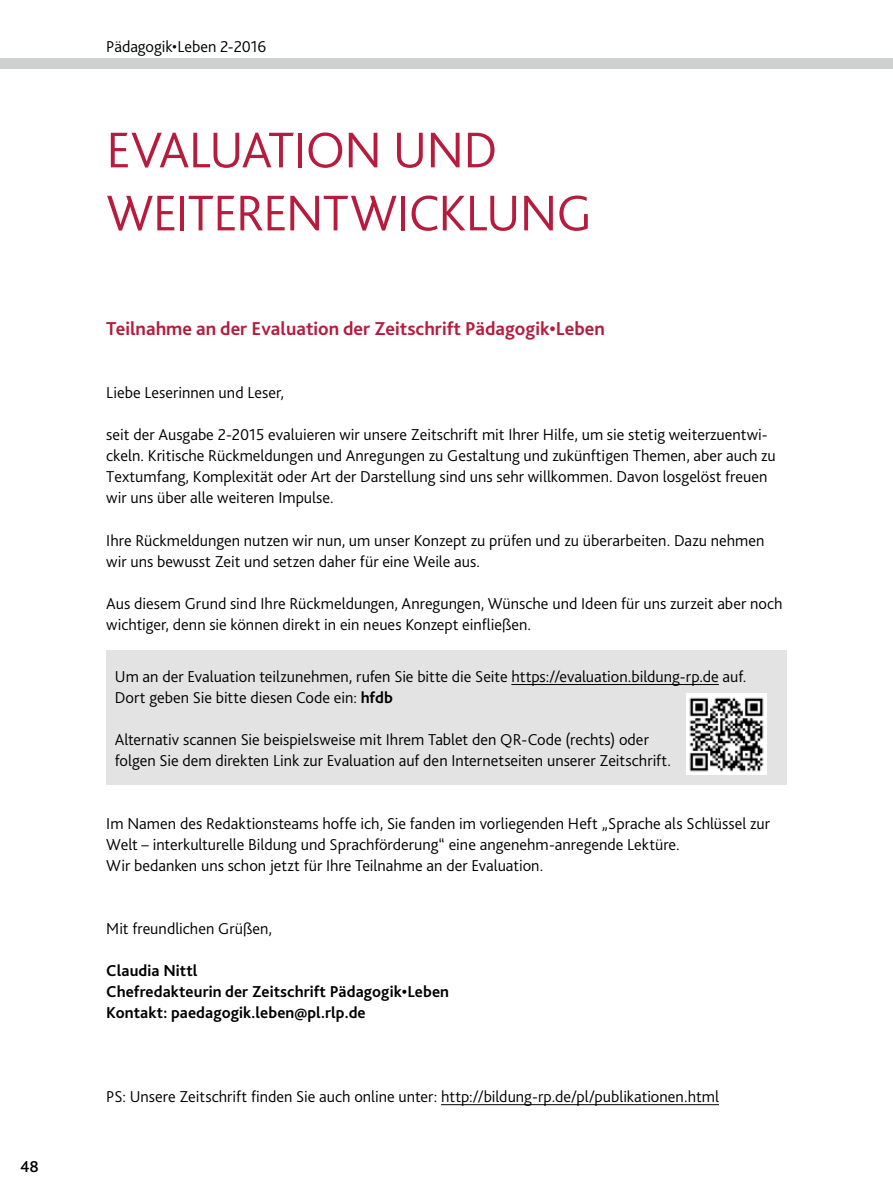
<style>
.page{position:relative;width:893px;height:1191px;background:#fff}
.page>*{position:absolute;margin:0;border:0;box-sizing:border-box;transform-origin:0 0}
.Fließtext_11_pt_Blis{font:300 52.5px/63px "Bliss 2";letter-spacing:-.015em;color:#b61c3e}
.Einführung_Überschri{font:700 19.5px "Bliss 2";color:#b61c3e}
.Fließtext_11_pt_Blis-2{font:300 16.5px/21px "Bliss 2";color:#000}
.Zwischenüber__11_pt{font:700 16.5px "Bliss 2";letter-spacing:.005em;color:#000}
.t1{font:500 16.5px "Bliss 2";color:#000}
.s1{font-weight:700}
</style>
<div class="page">
<div style="left:0;top:59px;width:893px;height:10px;background:#cfd0d0"></div>
<hr style="left:441px;top:1104px;width:278px;height:1px;background:#000">
<div style="left:106px;top:650px;width:681px;height:135px;background:#e3e3e3"></div>
<hr style="left:511px;top:684px;width:208px;height:1px;background:#000">
<img style="left:686px;top:693px;width:81px;height:81px">
<p class="t1" style="left:20px;top:1156px;width:20px">48</p>
<p class="Fließtext_11_pt_Blis-2" style="left:106px;top:36px;width:161px">Pädagogik•Leben 2-2016</p>
<p class="Fließtext_11_pt_Blis" style="left:106px;top:117px;width:487px">EVALUATION UND<br>WEITERENTWICKLUNG</p>
<p class="Einführung_Überschri" style="left:106px;top:317px;width:500px">Teilnahme an der Evaluation der Zeitschrift Pädagogik•Leben</p>
<p class="Fließtext_11_pt_Blis-2" style="left:106px;top:382px;width:179px">Liebe Leserinnen und Leser,</p>
<p class="Fließtext_11_pt_Blis-2" style="left:106px;top:424px;width:671px">seit der Ausgabe 2-2015 evaluieren wir unsere Zeitschrift mit Ihrer Hilfe, um sie stetig weiterzuentwi&shy;ckeln. Kritische Rückmeldungen und Anregungen zu Gestaltung und zukünftigen Themen, aber auch zu Textumfang, Komplexität oder Art der Darstellung sind uns sehr willkommen. Davon losgelöst freuen wir uns über alle weiteren Impulse.</p>
<p class="Fließtext_11_pt_Blis-2" style="left:106px;top:529px;width:660px">Ihre Rückmeldungen nutzen wir nun, um unser Konzept zu prüfen und zu überarbeiten. Dazu nehmen wir uns bewusst Zeit und setzen daher für eine Weile aus.</p>
<p class="Fließtext_11_pt_Blis-2" style="left:106px;top:592px;width:678px">Aus diesem Grund sind Ihre Rückmeldungen, Anregungen, Wünsche und Ideen für uns zurzeit aber noch wichtiger, denn sie können direkt in ein neues Konzept einfließen.</p>
<p class="Fließtext_11_pt_Blis-2" style="left:115px;top:665px;width:633px">Um an der Evaluation teilzunehmen, rufen Sie bitte die Seite https://evaluation.bildung-rp.de auf.<br>Dort geben Sie bitte diesen Code ein: <span class="s1">hfdb</span></p>
<p class="Fließtext_11_pt_Blis-2" style="left:115px;top:728px;width:536px">Alternativ scannen Sie beispielsweise mit Ihrem Tablet den QR-Code (rechts) oder</p>
<p class="Fließtext_11_pt_Blis-2" style="left:115px;top:749px;width:558px">folgen Sie dem direkten Link zur Evaluation auf den Internetseiten unserer Zeitschrift.</p>
<p class="Fließtext_11_pt_Blis-2" style="left:106px;top:812px;width:665px">Im Namen des Redaktionsteams hoffe ich, Sie fanden im vorliegenden Heft „Sprache als Schlüssel zur<br>Welt – interkulturelle Bildung und Sprachförderung“ eine angenehm-anregende Lektüre.<br>Wir bedanken uns schon jetzt für Ihre Teilnahme an der Evaluation.</p>
<p class="Fließtext_11_pt_Blis-2" style="left:106px;top:917px;width:167px">Mit freundlichen Grüßen,</p>
<p class="Zwischenüber__11_pt" style="left:106px;top:960px;width:93px">Claudia Nittl</p>
<p class="Zwischenüber__11_pt" style="left:106px;top:981px;width:344px">Chefredakteurin der Zeitschrift Pädagogik•Leben</p>
<p class="Zwischenüber__11_pt" style="left:106px;top:1002px;width:261px">Kontakt: paedagogik.leben@pl.rlp.de</p>
<p class="Fließtext_11_pt_Blis-2" style="left:106px;top:1085px;width:614px">PS: Unsere Zeitschrift finden Sie auch online unter: http://bildung-rp.de/pl/publikationen.html</p>
</div>
